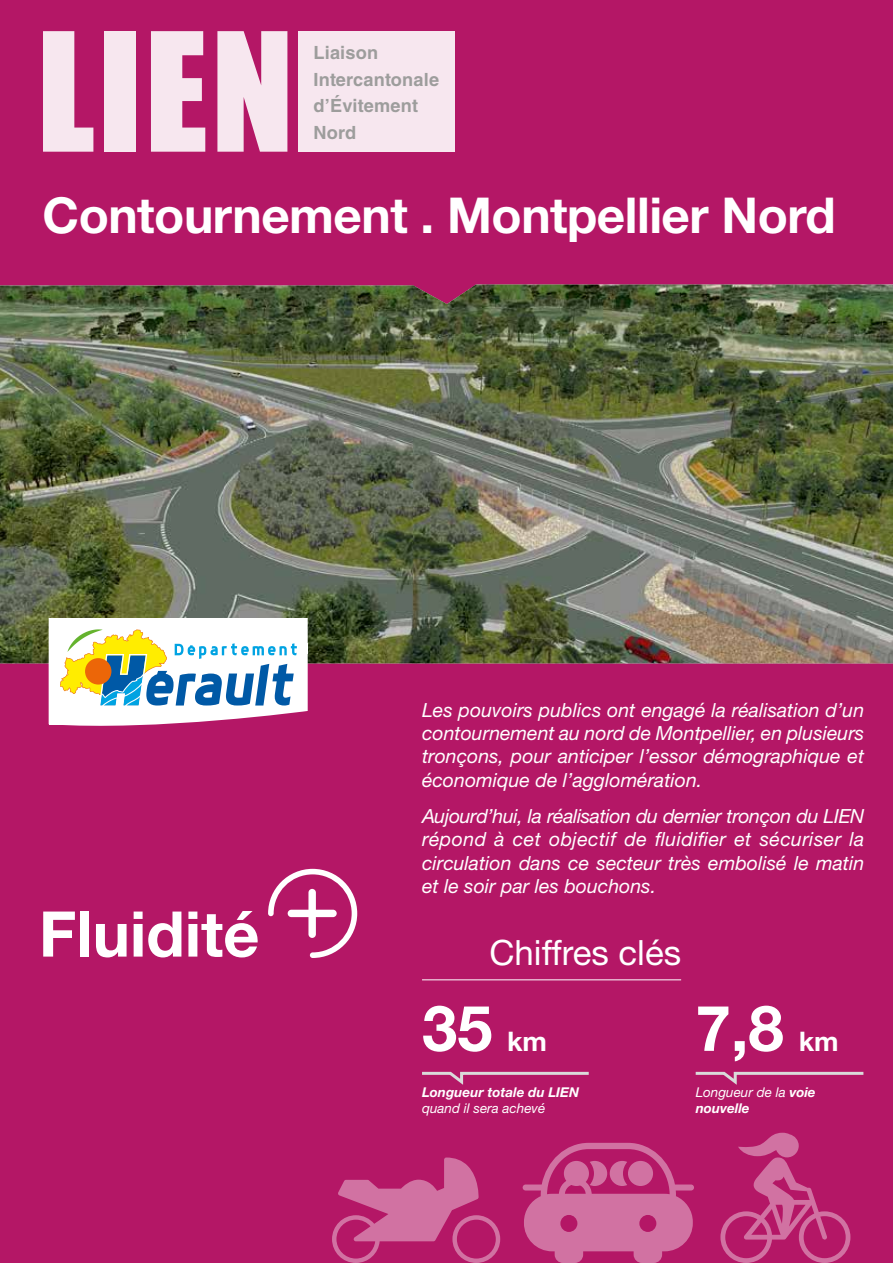
<style>
.page{position:relative;width:893px;height:1263px;background:#fff}
.page>*{position:absolute;margin:0;border:0;box-sizing:border-box;transform-origin:0 0}
.t1{font:152.4px "Impact";color:#fff}
.t2{font:700 63.3px "Helvetica Neue LT Std";color:#fff}
.t3{font:700 49.5px "Helvetica Neue LT Std";letter-spacing:-.01em;color:#fff}
.t4{font:34.8px "Helvetica Neue LT Std";color:#fff}
.t5{font:700 27px "Helvetica Neue LT Std";color:#fff}
.t6{font:italic 19.5px/23.4px "Helvetica Neue LT Std";color:#fff;text-align:justify}
.t7{font:700 18.15px/26.4px "Helvetica LT Std";letter-spacing:.01em;color:#9d9d9c}
.t8{font:italic 13.5px/16.2px "Helvetica Neue LT Std";color:#fff}
.t9{font:italic 700 13.5px "Helvetica Neue LT Std";color:#fff}
.s1{font-weight:700}
</style>
<div class="page">
<div style="left:0;top:663px;width:893px;height:600px;background:#b41766"></div>
<div style="left:0;top:0;width:893px;height:329px;background:#b41766"></div>
<img style="left:0;top:285px;width:893px;height:378px">
<div style="left:299px;top:31px;width:156px;height:121px;background:#f7e7ef"></div>
<svg style="left:49px;top:618px;width:259px;height:108px"></svg>
<div style="left:85px;top:658px;width:26px;height:26px;background:#ec6608;border-radius:50%"></div>
<div style="left:297px;top:643px;width:11px;height:11px;background:#fff"></div>
<div style="left:49px;top:679px;width:10px;height:11px;background:#fff"></div>
<div style="left:49px;top:707px;width:57px;height:17px;background:#fff"></div>
<svg style="left:43px;top:911px;width:32px;height:45px"></svg>
<div style="left:80px;top:911px;width:9px;height:45px;background:#fff"></div>
<svg style="left:96px;top:924px;width:31px;height:33px"></svg>
<svg style="left:134px;top:911px;width:47px;height:46px"></svg>
<svg style="left:188px;top:911px;width:70px;height:46px"></svg>
<svg style="left:268px;top:869px;width:89px;height:89px"></svg>
<div style="left:288px;top:910px;width:49px;height:7px;background:#fff;border-radius:4px"></div>
<div style="left:308px;top:889px;width:8px;height:49px;background:#fff;border-radius:4px"></div>
<svg style="left:422px;top:1071px;width:167px;height:14px"></svg>
<svg style="left:695px;top:1071px;width:169px;height:14px"></svg>
<hr style="left:422px;top:979px;width:259px;height:1px;background:#fff">
<svg style="left:523px;top:1143px;width:171px;height:120px"></svg>
<svg style="left:332px;top:1157px;width:168px;height:106px"></svg>
<svg style="left:720px;top:1133px;width:130px;height:130px"></svg>
<h1 class="t1" style="left:37px;top:-26px;width:259px">LIEN</h1>
<p class="t7" style="left:313px;top:39px;width:127px">Liaison<br>Intercantonale d’Évitement<br>Nord</p>
<h3 class="t3" style="left:43px;top:185px;width:795px">Contournement . Montpellier Nord</h3>
<p class="t6" style="left:422px;top:698px;width:444px">Les pouvoirs publics ont engagé la réalisation d’un contournement au nord de Montpellier, en plusieurs tronçons, pour anticiper l’essor démographique et économique de l’agglomération.</p>
<p class="t6" style="left:422px;top:804px;width:444px">Aujourd’hui, la réalisation du dernier tronçon du LIEN répond à cet objectif de fluidifier et sécuriser la circulation dans ce secteur très embolisé le matin et le soir par les bouchons.</p>
<h3 class="t4" style="left:489px;top:932px;width:193px">Chiffres clés</h3>
<h2 class="t2" style="left:422px;top:989px;width:72px">35</h2>
<h3 class="t5" style="left:507px;top:1024px;width:41px">km</h3>
<p class="t9" style="left:422px;top:1084px;width:159px">Longueur totale du LIEN</p>
<p class="t8" style="left:422px;top:1100px;width:125px">quand il sera achevé</p>
<h2 class="t2" style="left:696px;top:989px;width:90px">7,8</h2>
<h3 class="t5" style="left:799px;top:1024px;width:41px">km</h3>
<p class="t8" style="left:696px;top:1084px;width:122px">Longueur de la <span class="s1">voie nouvelle</span></p>
</div>
